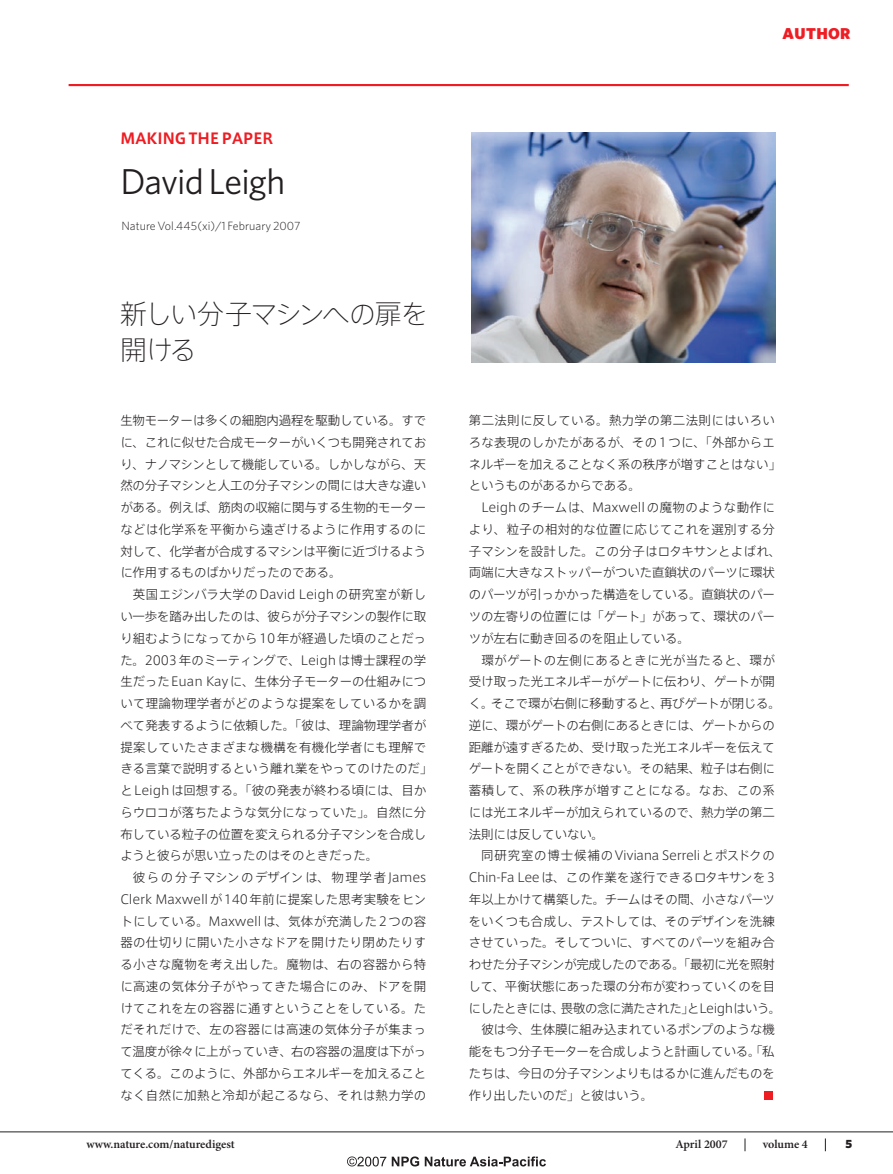
<style>
.page{position:relative;width:893px;height:1174px;background:#fff}
.page>*{position:absolute;margin:0;border:0;box-sizing:border-box;transform-origin:0 0}
.t1{font:36px "Whitney";letter-spacing:-.02em;color:#231f20}
.t2{font:200 27px/36px "Axis Std";letter-spacing:-.06em;color:#231f20}
.t3{font:900 15.75px "Whitney";letter-spacing:.02em;color:#ee1d23}
.t4{font:700 15px "Axis Std";letter-spacing:.01em;color:#ee1d23}
.t5{font:300 12.45px/21.8px "Axis Std";letter-spacing:-.01em;color:#231f20}
.t6{font:300 12.45px/21.8px "Axis Std";letter-spacing:.01em;color:#231f20}
.t7{font:300 12.45px "Axis Std";letter-spacing:-.035em;color:#231f20}
.t8{font:300 12.45px "Axis Std";letter-spacing:.02em;color:#231f20}
.t9{font:600 12px "Minion Pro";color:#231f20}
.t10{font:300 12px "Whitney";letter-spacing:.005em;color:#231f20}
</style>
<div class="page">
<svg style="left:825px;top:1138px;width:1px;height:13px"></svg>
<svg style="left:745px;top:1138px;width:1px;height:13px"></svg>
<hr style="left:0;top:1131px;width:893px;height:1px;background:#231f20">
<hr style="left:69px;top:84px;width:780px;height:2px;background:#ee1d23">
<div style="left:764px;top:1091px;width:9px;height:8px;background:#ee1d23"></div>
<img style="left:472px;top:132px;width:303px;height:230px">
<svg style="left:347px;top:1156px;width:39px;height:10px"></svg>
<svg style="left:392px;top:1156px;width:27px;height:10px"></svg>
<svg style="left:425px;top:1156px;width:121px;height:10px"></svg>
<p class="t4" style="left:120px;top:127px;width:154px">MAKING THE PAPER</p>
<h1 class="t1" style="left:120px;top:160px;width:166px">David Leigh</h1>
<p class="t10" style="left:121px;top:218px;width:181px">Nature Vol.445(xi)/1 February 2007</p>
<h2 class="t2" style="left:120px;top:294px;width:310px">新しい分子マシンへの扉を開ける</h2>
<p class="t5" style="left:120px;top:409px;width:308px;text-align:justify">生物モーターは多くの細胞内過程を駆動している。すでに、これに似せた合成モーターがいくつも開発されており、ナノマシンとして機能している。しかしながら、天然の分子マシンと人工の分子マシンの間には大きな違いがある。例えば、筋肉の収縮に関与する生物的モーターなどは化学系を平衡から遠ざけるように作用するのに対して、化学者が合成するマシンは平衡に近づけるように作用するものばかりだったのである。</p>
<p class="t5" style="left:120px;top:583px;width:314px;text-indent:12px">英国エジンバラ大学のDavid Leighの研究室が新しい一歩を踏み出したのは、彼らが分子マシンの製作に取り組むようになってから10年が経過した頃のことだった。2003年のミーティングで、Leighは博士課程の学生だったEuan Kayに、生体分子モーターの仕組みについて理論物理学者がどのような提案をしているかを調べて発表するように依頼した。「彼は、理論物理学者が提案していたさまざまな機構を有機化学者にも理解できる言葉で説明するという離れ業をやってのけたのだ」とLeighは回想する。「彼の発表が終わる頃には、目からウロコが落ちたような気分になっていた」。自然に分布している粒子の位置を変えられる分子マシンを合成しようと彼らが思い立ったのはそのときだった。</p>
<p class="t5" style="left:120px;top:865px;width:308px;text-align:justify;text-indent:12px">彼らの分子マシンのデザインは、物理学者James Clerk Maxwellが140年前に提案した思考実験をヒントにしている。Maxwellは、気体が充満した2つの容器の仕切りに開いた小さなドアを開けたり閉めたりする小さな魔物を考え出した。魔物は、右の容器から特に高速の気体分子がやってきた場合にのみ、ドアを開けてこれを左の容器に通すということをしている。ただそれだけで、左の容器には高速の気体分子が集まって温度が徐々に上がっていき、右の容器の温度は下がってくる。このように、外部からエネルギーを加えることなく自然に加熱と冷却が起こるなら、それは熱力学の</p>
<p class="t9" style="left:86px;top:1137px;width:150px">www.nature.com/naturedigest</p>
<p class="t3" style="left:783px;top:24px;width:69px">AUTHOR</p>
<p class="t6" style="left:469px;top:409px;width:314px">第二法則に反している。熱力学の第二法則にはいろいろな表現のしかたがあるが、その1つに、「外部からエネルギーを加えることなく系の秩序が増すことはない」というものがあるからである。</p>
<p class="t5" style="left:469px;top:496px;width:314px;text-indent:12px">Leighのチームは、Maxwellの魔物のような動作により、粒子の相対的な位置に応じてこれを選別する分子マシンを設計した。この分子はロタキサンとよばれ、両端に大きなストッパーがついた直鎖状のパーツに環状のパーツが引っかかった構造をしている。直鎖状のパーツの左寄りの位置には「ゲート」があって、環状のパーツが左右に動き回るのを阻止している。</p>
<p class="t5" style="left:469px;top:648px;width:314px;text-indent:12px">環がゲートの左側にあるときに光が当たると、環が受け取った光エネルギーがゲートに伝わり、ゲートが開く。そこで環が右側に移動すると、再びゲートが閉じる。逆に、環がゲートの右側にあるときには、ゲートからの距離が遠すぎるため、受け取った光エネルギーを伝えてゲートを開くことができない。その結果、粒子は右側に蓄積して、系の秩序が増すことになる。なお、この系には光エネルギーが加えられているので、熱力学の第二法則には反していない。</p>
<p class="t5" style="left:481px;top:844px;width:295px">同研究室の博士候補のViviana Serreliとポスドクの</p>
<p class="t8" style="left:469px;top:868px;width:308px">Chin-Fa Leeは、この作業を遂行できるロタキサンを3</p>
<p class="t5" style="left:469px;top:887px;width:308px">年以上かけて構築した。チームはその間、小さなパーツ</p>
<p class="t5" style="left:469px;top:909px;width:308px">をいくつも合成し、テストしては、そのデザインを洗練</p>
<p class="t5" style="left:469px;top:931px;width:308px">させていった。そしてついに、すべてのパーツを組み合</p>
<p class="t7" style="left:469px;top:955px;width:308px">わせた分子マシンが完成したのである。「最初に光を照射</p>
<p class="t5" style="left:469px;top:974px;width:308px">して、平衡状態にあった環の分布が変わっていくのを目</p>
<p class="t7" style="left:469px;top:998px;width:314px">にしたときには、畏敬の念に満たされた」とLeighはいう。</p>
<p class="t5" style="left:481px;top:1018px;width:295px">彼は今、生体膜に組み込まれているポンプのような機</p>
<p class="t5" style="left:469px;top:1039px;width:307px">能をもつ分子モーターを合成しようと計画している。「私</p>
<p class="t5" style="left:469px;top:1061px;width:307px">たちは、今日の分子マシンよりもはるかに進んだものを</p>
<p class="t5" style="left:469px;top:1083px;width:186px">作り出したいのだ」と彼はいう。</p>
<p class="t9" style="left:676px;top:1137px;width:54px">April 2007</p>
<p class="t9" style="left:763px;top:1137px;width:47px">volume 4</p>
</div>
